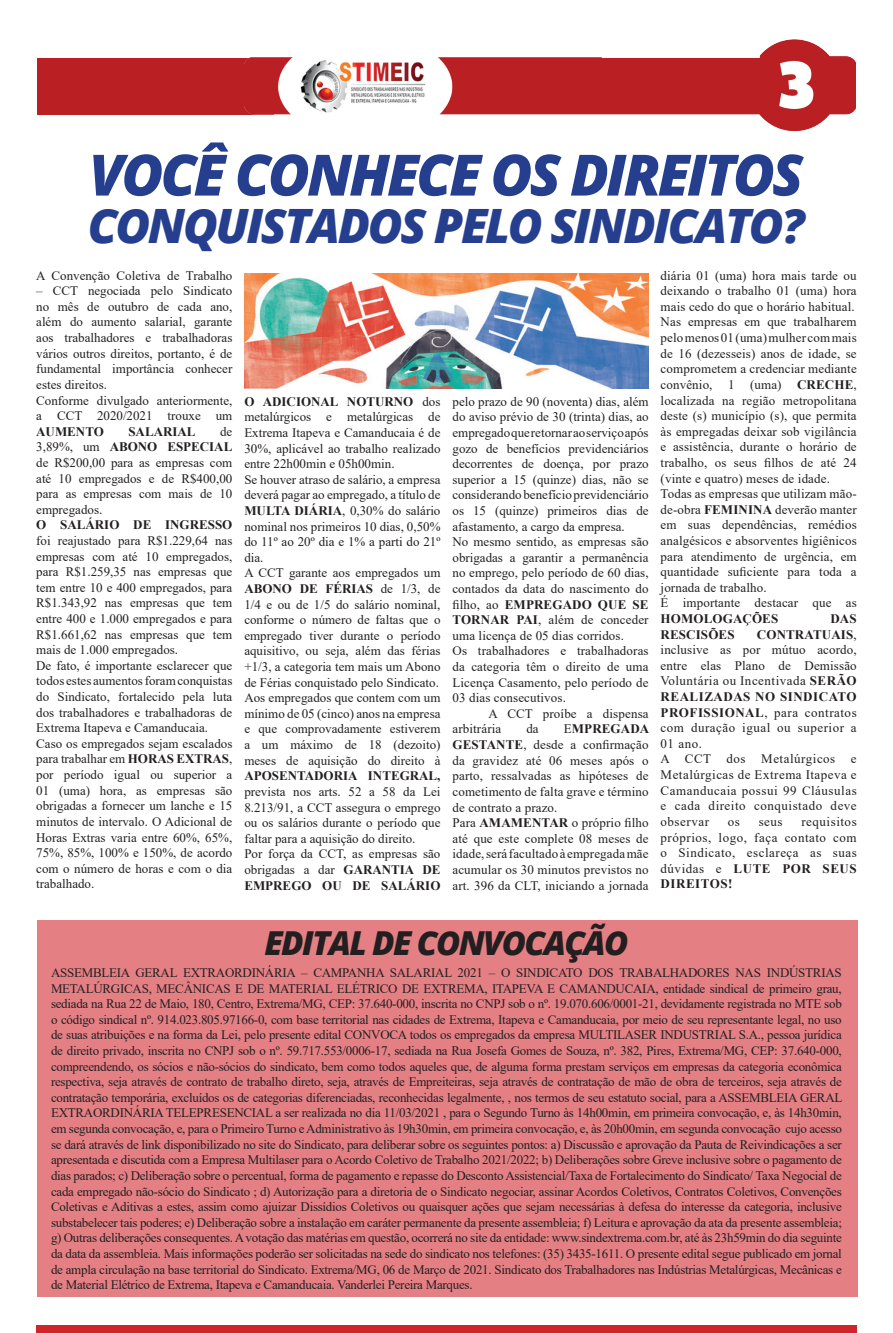
<style>
.page{position:relative;width:893px;height:1333px;background:#fff}
.page>*{position:absolute;margin:0;border:0;box-sizing:border-box;transform-origin:0 0}
.t1{font:italic 800 57px "Open Sans";letter-spacing:-.05em;color:#253f8e}
.t2{font:italic 800 47.4px "Open Sans";letter-spacing:-.05em;color:#253f8e}
.t3{font:italic 800 33px "Open Sans";letter-spacing:-.05em;color:#231f20}
.t4{font:13px/15.6px "Times New Roman";color:#231f20;text-align:justify}
.t5{font:700 13px "Times New Roman";letter-spacing:.01em;color:#231f20}
.s1{font-weight:700}
</style>
<div class="page">
<div style="left:37px;top:58px;width:237px;height:57px;background:#ba1f24"></div>
<img style="left:244px;top:39px;width:612px;height:92px">
<div style="left:36px;top:1325px;width:820px;height:7px;background:#d1232a"></div>
<img style="left:244px;top:273px;width:405px;height:115px">
<div style="left:37px;top:920px;width:821px;height:376px;background:#e48084"></div>
<p class="t1" style="left:89px;top:131px;width:716px">VOCÊ CONHECE OS DIREITOS</p>
<p class="t2" style="left:88px;top:189px;width:718px">CONQUISTADOS PELO SINDICATO?</p>
<p class="t4" style="left:36px;top:267px;width:198px">A Convenção Coletiva de Trabalho</p>
<p class="t4" style="left:36px;top:283px;width:198px">– CCT negociada pelo Sindicato no mês de outubro de cada ano, além do aumento salarial, garante aos trabalhadores e trabalhadoras vários outros direitos, portanto, é de fundamental importância conhecer estes direitos.</p>
<p class="t4" style="left:36px;top:392px;width:198px">Conforme divulgado anteriormente, a CCT 2020/2021 trouxe um <span class="s1">AUMENTO</span></p>
<p class="t4" style="left:661px;top:267px;width:198px">diária 01 (uma) hora mais tarde ou deixando o trabalho 01 (uma) hora mais cedo do que o horário habitual.</p>
<p class="t4" style="left:661px;top:314px;width:198px">Nas empresas em que trabalharem pelo menos 01 (uma) mulher com mais de 16 (dezesseis) anos de idade, se comprometem a credenciar mediante convênio, 1 (uma) <span class="s1">CRECHE</span>, localizada na região metropolitana deste (s) município (s), que permita às empregadas deixar sob vigilância e assistência, durante o horário de trabalho, os seus filhos de até 24 (vinte e quatro) meses de idade.</p>
<p class="t4" style="left:661px;top:485px;width:198px">Todas as empresas que utilizam mão&shy;de-obra <span class="s1">FEMININA</span> deverão manter em suas dependências, remédios analgésicos e absorventes higiênicos para atendimento de urgência, em quantidade suficiente para toda a jornada de trabalho.</p>
<p class="t4" style="left:661px;top:595px;width:198px">É importante destacar que as<br><span class="s1">HOMOLOGAÇÕES</span></p>
<p class="t4" style="left:244px;top:393px;width:198px"><span class="s1">O ADICIONAL NOTURNO</span> dos metalúrgicos e metalúrgicas de Extrema Itapeva e Camanducaia é de 30%, aplicável ao trabalho realizado entre 22h00min e 05h00min.</p>
<p class="t4" style="left:244px;top:471px;width:198px">Se houver atraso de salário, a empresa deverá pagar ao empregado, a título de <span class="s1">MULTA DIÁRIA</span>, 0,30% do salário nominal nos primeiros 10 dias, 0,50% do 11º ao 20º dia e 1% a parti do 21º dia.</p>
<p class="t4" style="left:244px;top:565px;width:198px">A CCT garante aos empregados um <span class="s1">ABONO DE FÉRIAS</span> de 1/3, de 1/4 e ou de 1/5 do salário nominal, conforme o número de faltas que o empregado tiver durante o período aquisitivo, ou seja, além das férias +1/3, a categoria tem mais um Abono de Férias conquistado pelo Sindicato.</p>
<p class="t4" style="left:244px;top:689px;width:198px">Aos empregados que contem com um mínimo de 05 (cinco) anos na empresa e que comprovadamente estiverem a um máximo de 18 (dezoito) meses de aquisição do direito à <span class="s1">APOSENTADORIA INTEGRAL, </span>prevista nos arts. 52 a 58 da Lei 8.213/91, a CCT assegura o emprego ou os salários durante o período que faltar para a aquisição do direito.</p>
<p class="t4" style="left:244px;top:845px;width:198px">Por força da CCT, as empresas são obrigadas a dar <span class="s1">GARANTIA DE EMPREGO OU DE SALÁRIO</span></p>
<p class="t4" style="left:452px;top:393px;width:198px">pelo prazo de 90 (noventa) dias, além do aviso prévio de 30 (trinta) dias, ao empregado que retornar ao serviço após gozo de benefícios previdenciários decorrentes de doença, por prazo superior a 15 (quinze) dias, não se considerando benefício previdenciário os 15 (quinze) primeiros dias de afastamento, a cargo da empresa.</p>
<p class="t4" style="left:452px;top:533px;width:198px">No mesmo sentido, as empresas são obrigadas a garantir a permanência no emprego, pelo período de 60 dias, contados da data do nascimento do filho, ao <span class="s1">EMPREGADO QUE SE TORNAR PAI</span>, além de conceder uma licença de 05 dias corridos.</p>
<p class="t4" style="left:452px;top:643px;width:198px">Os trabalhadores e trabalhadoras da categoria têm o direito de uma Licença Casamento, pelo período de 03 dias consecutivos.</p>
<p class="t4" style="left:452px;top:705px;width:198px;text-indent:36px">A CCT proíbe a dispensa arbitrária</p>
<p class="t4" style="left:36px;top:423px;width:198px;text-indent:184px">de 3,89%, um <span class="s1">ABONO ESPECIAL </span>de R$200,00 para as empresas com até 10 empregados e de R$400,00 para as empresas com mais de 10 empregados.</p>
<p class="t4" style="left:36px;top:517px;width:198px"><span class="s1">O SALÁRIO DE INGRESSO </span>foi reajustado para R$1.229,64 nas empresas com até 10 empregados, para R$1.259,35 nas empresas que tem entre 10 e 400 empregados, para R$1.343,92 nas empresas que tem entre 400 e 1.000 empregados e para R$1.661,62 nas empresas que tem mais de 1.000 empregados.</p>
<p class="t4" style="left:36px;top:657px;width:198px">De fato, é importante esclarecer que todos estes aumentos foram conquistas do Sindicato, fortalecido pela luta dos trabalhadores e trabalhadoras de Extrema Itapeva e Camanducaia.</p>
<p class="t4" style="left:36px;top:735px;width:198px">Caso os empregados sejam escalados para trabalhar em <span class="s1">HORAS EXTRAS</span>, por período igual ou superior a 01 (uma) hora, as empresas são obrigadas a fornecer um lanche e 15 minutos de intervalo. O Adicional de Horas Extras varia entre 60%, 65%, 75%, 85%, 100% e 150%, de acordo com o número de horas e com o dia trabalhado.</p>
<p class="t5" style="left:128px;top:422px;width:69px">SALARIAL</p>
<p class="t5" style="left:830px;top:609px;width:28px">DAS</p>
<p class="t5" style="left:661px;top:625px;width:76px">RESCISÕES</p>
<p class="t4" style="left:661px;top:626px;width:198px;text-indent:96px"><span class="s1">CONTRATUAIS</span>, inclusive as por mútuo acordo, entre elas Plano de Demissão Voluntária ou Incentivada <span class="s1">SERÃO REALIZADAS NO SINDICATO PROFISSIONAL</span>, para contratos com duração igual ou superior a 01 ano.</p>
<p class="t4" style="left:661px;top:751px;width:198px">A CCT dos Metalúrgicos e Metalúrgicas de Extrema Itapeva e Camanducaia possui 99 Cláusulas e cada direito conquistado deve observar</p>
<p class="t4" style="left:526px;top:721px;width:14px">da</p>
<p class="t4" style="left:452px;top:721px;width:198px;text-indent:111px">E<span class="s1">MPREGADA GESTANTE</span>, desde a confirmação da gravidez até 06 meses após o parto, ressalvadas as hipóteses de cometimento de falta grave e término de contrato a prazo.</p>
<p class="t4" style="left:452px;top:814px;width:198px">Para <span class="s1">AMAMENTAR</span> o próprio filho até que este complete 08 meses de idade, será facultado à empregada mãe acumular os 30 minutos previstos no art. 396 da CLT, iniciando a jornada</p>
<p class="t4" style="left:661px;top:813px;width:198px;text-indent:141px">requisitos próprios, logo, faça contato com o Sindicato, esclareça as suas dúvidas e <span class="s1">LUTE POR SEUS DIREITOS!</span></p>
<p class="t4" style="left:728px;top:813px;width:14px">os</p>
<p class="t4" style="left:759px;top:813px;width:25px">seus</p>
<p class="t3" style="left:264px;top:917px;width:366px">EDITAL DE CONVOCAÇÃO</p>
<p class="t4" style="left:51px;top:964px;width:793px">ASSEMBLEIA GERAL EXTRAORDINÁRIA – CAMPANHA SALARIAL 2021 – O SINDICATO DOS TRABALHADORES NAS INDÚSTRIAS METALÚRGICAS, MECÂNICAS E DE MATERIAL ELÉTRICO DE EXTREMA, ITAPEVA E CAMANDUCAIA, entidade sindical de primeiro grau, sediada na Rua 22 de Maio, 180, Centro, Extrema/MG, CEP: 37.640-000, inscrita no CNPJ sob o nº. 19.070.606/0001-21, devidamente registrada no MTE sob o código sindical nº. 914.023.805.97166-0, com base territorial nas cidades de Extrema, Itapeva e Camanducaia, por meio de seu representante legal, no uso de suas atribuições e na forma da Lei, pelo presente edital CONVOCA todos os empregados da empresa MULTILASER INDUSTRIAL S.A., pessoa jurídica de direito privado, inscrita no CNPJ sob o nº. 59.717.553/0006-17, sediada na Rua Josefa Gomes de Souza, nº. 382, Pires, Extrema/MG, CEP: 37.640-000, compreendendo, os sócios e não-sócios do sindicato, bem como todos aqueles que, de alguma forma prestam serviços em empresas da categoria econômica respectiva, seja através de contrato de trabalho direto, seja, através de Empreiteiras, seja através de contratação de mão de obra de terceiros, seja através de contratação temporária, excluídos os de categorias diferenciadas, reconhecidas legalmente, , nos termos de seu estatuto social, para a ASSEMBLEIA GERAL EXTRAORDINÁRIA TELEPRESENCIAL a ser realizada no dia 11/03/2021 , para o Segundo Turno às 14h00min, em primeira convocação, e, às 14h30min, em segunda convocação, e, para o Primeiro Turno e Administrativo às 19h30min, em primeira convocação, e, às 20h00min, em segunda convocação cujo acesso se dará através de link disponibilizado no site do Sindicato, para deliberar sobre os seguintes pontos: a) Discussão e aprovação da Pauta de Reivindicações a ser apresentada e discutida com a Empresa Multilaser para o Acordo Coletivo de Trabalho 2021/2022; b) Deliberações sobre Greve inclusive sobre o pagamento de dias parados; c) Deliberação sobre o percentual, forma de pagamento e repasse do Desconto Assistencial/Taxa de Fortalecimento do Sindicato/ Taxa Negocial de cada empregado não-sócio do Sindicato ; d) Autorização para a diretoria de o Sindicato negociar, assinar Acordos Coletivos, Contratos Coletivos, Convenções Coletivas e Aditivas a estes, assim como ajuizar Dissídios Coletivos ou quaisquer ações que sejam necessárias à defesa do interesse da categoria, inclusive substabelecer tais poderes; e) Deliberação sobre a instalação em caráter permanente da presente assembleia; f) Leitura e aprovação da ata da presente assembleia; g) Outras deliberações consequentes. A votação das matérias em questão, ocorrerá no site da entidade: www.sindextrema.com.br, até às 23h59min do dia seguinte da data da assembleia. Mais informações poderão ser solicitadas na sede do sindicato nos telefones: (35) 3435-1611. O presente edital segue publicado em jornal de ampla circulação na base territorial do Sindicato. Extrema/MG, 06 de Março de 2021. Sindicato dos Trabalhadores nas Indústrias Metalúrgicas, Mecânicas e de Material Elétrico de Extrema, Itapeva e Camanducaia. Vanderlei Pereira Marques.</p>
</div>
